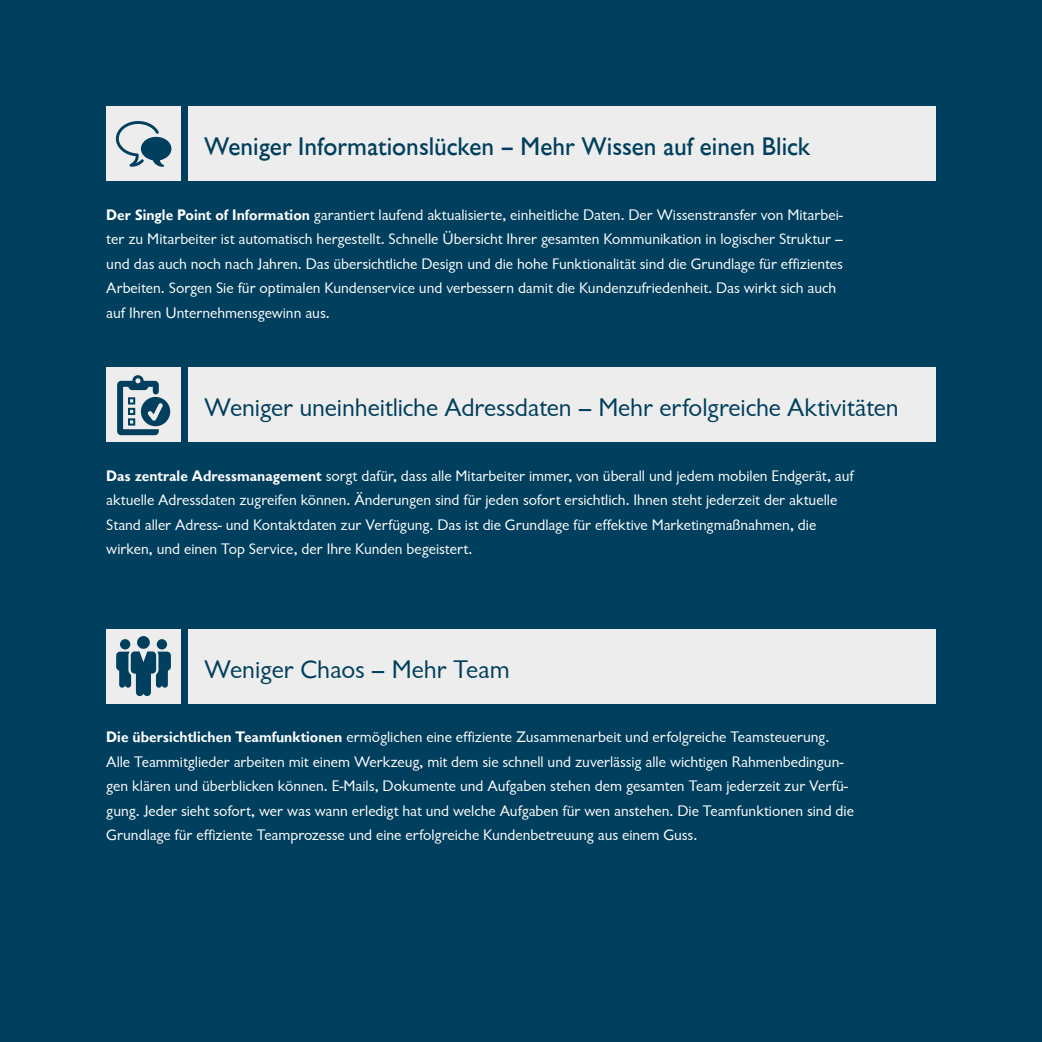
<style>
.page{position:relative;width:1042px;height:1042px;background:#003f5d}
.page>*{position:absolute;margin:0;border:0;box-sizing:border-box;transform-origin:0 0}
.t1{font:26.25px "Chantilly";letter-spacing:-.005em;color:#003f5d}
.t2{font:500 26.25px "Chantilly";color:#003f5d}
.t3{font:15.75px/24.5px "Chantilly";color:#fff}
.s1{font-weight:700}
</style>
<div class="page">
<div style="left:188px;top:106px;width:747px;height:75px;background:#ededed"></div>
<div style="left:106px;top:106px;width:75px;height:75px;background:#ededed"></div>
<svg style="left:116px;top:121px;width:55px;height:46px"></svg>
<div style="left:188px;top:368px;width:747px;height:74px;background:#ededed"></div>
<div style="left:106px;top:368px;width:75px;height:74px;background:#ededed"></div>
<svg style="left:117px;top:375px;width:53px;height:60px"></svg>
<div style="left:188px;top:629px;width:747px;height:74px;background:#ededed"></div>
<div style="left:106px;top:629px;width:75px;height:74px;background:#ededed"></div>
<svg style="left:116px;top:636px;width:55px;height:60px"></svg>
<h1 class="t2" style="left:204px;top:132px;width:607px">Weniger Informationslücken – Mehr Wissen auf einen Blick</h1>
<p class="t3" style="left:106px;top:202px;width:738px"><span class="s1">Der Single Point of Information</span> garantiert laufend aktualisierte, einheitliche Daten. Der Wissenstransfer von Mitarbei&shy;ter zu Mitarbeiter ist automatisch hergestellt. Schnelle Übersicht Ihrer gesamten Kommunikation in logischer Struktur – und das auch noch nach Jahren. Das übersichtliche Design und die hohe Funktionalität sind die Grundlage für effizientes Arbeiten. Sorgen Sie für optimalen Kundenservice und verbessern damit die Kundenzufriedenheit. Das wirkt sich auch auf Ihren Unternehmensgewinn aus.</p>
<h1 class="t1" style="left:204px;top:393px;width:696px">Weniger uneinheitliche Adressdaten – Mehr erfolgreiche Aktivitäten</h1>
<p class="t3" style="left:106px;top:464px;width:749px"><span class="s1">Das zentrale Adressmanagement</span> sorgt dafür, dass alle Mitarbeiter immer, von überall und jedem mobilen Endgerät, auf aktuelle Adressdaten zugreifen können. Änderungen sind für jeden sofort ersichtlich. Ihnen steht jederzeit der aktuelle Stand aller Adress- und Kontaktdaten zur Verfügung. Das ist die Grundlage für effektive Marketingmaßnahmen, die wirken, und einen Top Service, der Ihre Kunden begeistert.</p>
<h1 class="t1" style="left:204px;top:654px;width:307px">Weniger Chaos – Mehr Team</h1>
<p class="t3" style="left:106px;top:725px;width:749px"><span class="s1">Die übersichtlichen Teamfunktionen</span> ermöglichen eine effiziente Zusammenarbeit und erfolgreiche Teamsteuerung.<br>Alle Teammitglieder arbeiten mit einem Werkzeug, mit dem sie schnell und zuverlässig alle wichtigen Rahmenbedingun&shy;gen klären und überblicken können. E-Mails, Dokumente und Aufgaben stehen dem gesamten Team jederzeit zur Verfü&shy;gung. Jeder sieht sofort, wer was wann erledigt hat und welche Aufgaben für wen anstehen. Die Teamfunktionen sind die Grundlage für effiziente Teamprozesse und eine erfolgreiche Kundenbetreuung aus einem Guss.</p>
</div>
